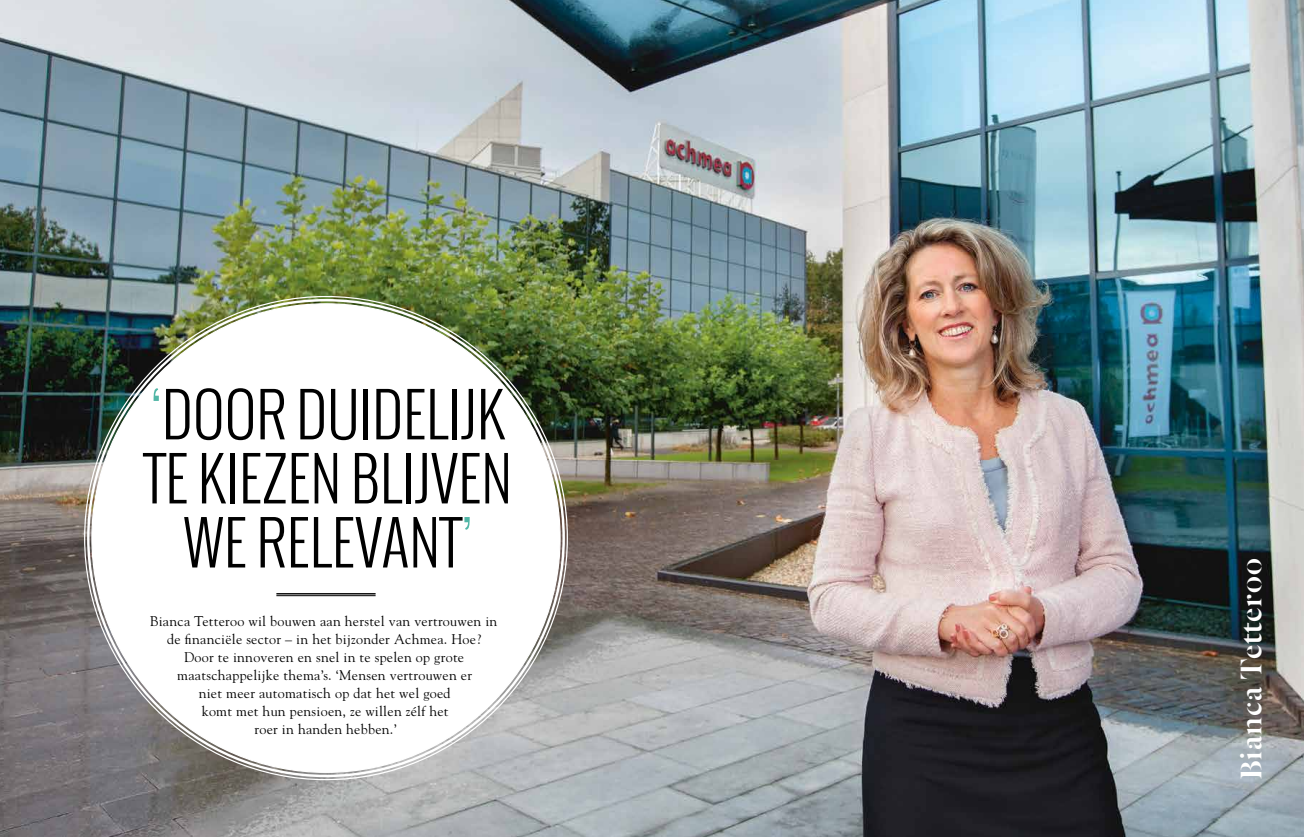
<style>
.page{position:relative;width:1304px;height:837px;background:#fff}
.page>*{position:absolute;margin:0;border:0;box-sizing:border-box;transform-origin:0 0}
.t1{font:300 60px/64px "Oswald";color:#000;text-align:center}
.t2{font:32.8px "Dala Floda Roman No.2";letter-spacing:.025em;color:#fff}
.t3{font:14px/18px "Goudy";letter-spacing:.02em;color:#000;text-align:center}
.s1{color:#51b6a6}
</style>
<div class="page">
<img style="left:0;top:0;width:1304px;height:836px">
<div style="left:92px;top:304px;width:468px;height:468px;background:#fff;border-radius:50%"></div>
<hr style="left:276px;top:593px;width:100px;height:1px;background:#000">
<hr style="left:276px;top:595px;width:100px;height:1px;background:#000">
<h1 class="t1" style="left:144px;top:382px;width:370px"><span class="s1">‘</span>DOOR DUIDELIJK<br>TE KIEZEN BLIJVEN<br>WE RELEVANT<span class="s1">’</span></h1>
<p class="t3" style="left:150px;top:611px;width:349px">Bianca Tetteroo wil bouwen aan herstel van vertrouwen in de financiële sector – in het bijzonder Achmea. Hoe?<br>Door te innoveren en snel in te spelen op grote maatschappelijke thema’s. ‘Mensen vertrouwen er<br>niet meer automatisch op dat het wel goed<br>komt met hun pensioen, ze willen zélf het<br>roer in handen hebben.’</p>
<h2 class="t2" style="left:1229px;top:779px;width:223px;rotate:-90deg">Bianca Tetteroo</h2>
<h2 class="t2" style="left:1229px;top:779px;width:57px;rotate:-90deg">Xxx</h2>
</div>
